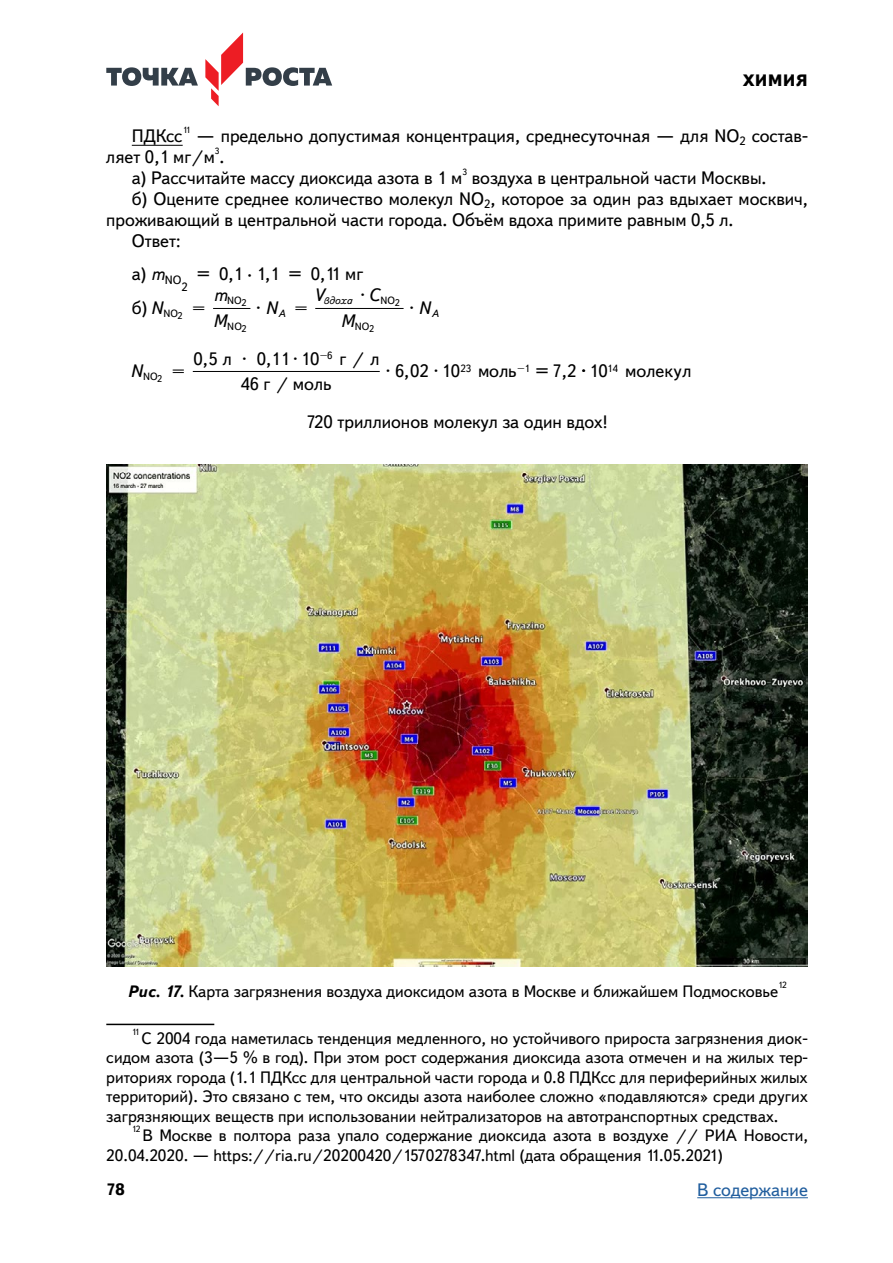
<style>
.page{position:relative;width:893px;height:1263px;background:#fff}
.page>*{position:absolute;margin:0;border:0;box-sizing:border-box;transform-origin:0 0}
.Основной{font:18px/21px "Textbook New";color:#000}
.Основной_по_центру_Ф{font:18px "Textbook New";color:#000}
.t1{font:18px "Text Book C";letter-spacing:-.005em;color:#000}
.t2{font:18px "School Book SP Greek Math";color:#000}
.t3{font:18px "Textbook New";color:#215e9e}
.t4{font:italic 18px/26.1px "Textbook New";color:#000}
.Сноска{font:16.5px/19.5px "Textbook New";color:#000;text-align:justify}
.t5{font:800 16.5px "Textbook New";letter-spacing:.01em;color:#000}
.t6{font:700 16.5px "Textbook New";color:#000}
.Основной-2{font:12px "Textbook New";color:#000}
.t7{font:10.5px "Textbook New";letter-spacing:.005em;color:#000}
.t8{font:italic 10.5px "Text Book C";letter-spacing:-.005em;color:#000}
.t9{font:10.5px "School Book SP Greek Math";color:#000}
.t10{font:italic 10.5px "Textbook New";color:#000}
.t11{font:9.75px "Textbook New";color:#000}
.Сноска-2{font:9px "Textbook New";color:#000}
.Основной-3{font:9px "Textbook New";color:#000}
.s1{font-style:italic}
.s2{font-family:"Textbook New";font-style:italic}
.s3{font-family:"Text Book C"}
.s4{font-family:"Textbook New"}
.s5{font-family:"School Book SP Greek Math"}
.s6{font-weight:700;font-style:italic}
</style>
<div class="page">
<svg style="left:106px;top:67px;width:92px;height:19px"></svg>
<svg style="left:205px;top:32px;width:127px;height:74px"></svg>
<hr style="left:697px;top:1197px;width:111px;height:1px;background:#215e9e">
<hr style="left:132px;top:145px;width:51px;height:1px;background:#000">
<hr style="left:213px;top:308px;width:37px;height:1px;background:#000">
<hr style="left:315px;top:308px;width:89px;height:1px;background:#000">
<hr style="left:193px;top:371px;width:187px;height:1px;background:#000">
<hr style="left:106px;top:1024px;width:108px;height:1px;background:#000">
<img style="left:106px;top:464px;width:702px;height:502px">
<p class="t5" style="left:743px;top:70px;width:66px">ХИМИЯ</p>
<p class="Основной" style="left:132px;top:125px;width:52px">ПДКсс</p>
<p class="Основной-3" style="left:183px;top:124px;width:9px">11</p>
<p class="Основной" style="left:106px;top:125px;width:703px;text-indent:90px">— предельно допустимая концентрация, среднесуточная — для NO<sub>2</sub> состав&shy;ляет 0,1 мг/м .</p>
<p class="Основной-3" style="left:215px;top:145px;width:6px">3</p>
<p class="Основной" style="left:132px;top:167px;width:332px">а) Рассчитайте массу диоксида азота в 1 м</p>
<p class="Основной-3" style="left:462px;top:166px;width:6px">3</p>
<p class="Основной" style="left:472px;top:167px;width:294px">воздуха в центральной части Москвы.</p>
<p class="Основной" style="left:106px;top:188px;width:703px;text-indent:26px">б) Оцените среднее количество молекул NO<sub>2</sub>, которое за один раз вдыхает москвич, проживающий в центральной части города. Объём вдоха примите равным 0,5 л.</p>
<p class="Основной" style="left:132px;top:230px;width:50px">Ответ:</p>
<p class="Основной" style="left:132px;top:264px;width:51px">а) <span class="s1">m</span><sub>NO</sub></p>
<p class="Основной-2" style="left:181px;top:279px;width:8px">2</p>
<p class="Основной" style="left:197px;top:264px;width:168px">= 0,1 ⋅ 1,1 = 0,11 мг</p>
<p class="t4" style="left:314px;top:282px;width:12px">V</p>
<p class="t2" style="left:360px;top:284px;width:21px">⋅<span class="s2">C</span></p>
<p class="t4" style="left:341px;top:308px;width:15px">M</p>
<p class="Основной" style="left:132px;top:297px;width:32px">б)<span class="s1">N</span></p>
<p class="t4" style="left:213px;top:282px;width:16px">m<br>M</p>
<p class="t2" style="left:256px;top:297px;width:22px">⋅<span class="s2">N</span></p>
<p class="t8" style="left:324px;top:295px;width:30px">вдоха</p>
<p class="t7" style="left:227px;top:294px;width:16px">NO</p>
<p class="t7" style="left:227px;top:320px;width:16px">NO</p>
<p class="t7" style="left:380px;top:294px;width:16px">NO</p>
<p class="t11" style="left:241px;top:297px;width:7px">2</p>
<p class="t11" style="left:242px;top:323px;width:7px">2</p>
<p class="t11" style="left:395px;top:297px;width:7px">2</p>
<p class="t2" style="left:409px;top:297px;width:22px">⋅<span class="s2">N</span></p>
<p class="t2" style="left:192px;top:297px;width:15px">=</p>
<p class="t2" style="left:294px;top:297px;width:15px">=</p>
<p class="t7" style="left:163px;top:307px;width:16px">NO</p>
<p class="t10" style="left:279px;top:307px;width:8px">A</p>
<p class="t10" style="left:432px;top:307px;width:8px">A</p>
<p class="t11" style="left:178px;top:310px;width:7px">2</p>
<p class="t7" style="left:355px;top:320px;width:16px">NO</p>
<p class="t11" style="left:369px;top:323px;width:7px">2</p>
<p class="t7" style="left:131px;top:370px;width:33px"><sup>N</sup>NO<sub>2</sub></p>
<p class="t1" style="left:339px;top:349px;width:42px">г/л</p>
<p class="Основной" style="left:193px;top:348px;width:40px">0 5 <span class="s3">л</span></p>
<p class="Основной" style="left:241px;top:346px;width:92px;line-height:25.3px;text-align:center">0,11 10<br>46 <span class="s3">г / моль</span></p>
<p class="t9" style="left:320px;top:349px;width:15px">−<span class="s4">6</span></p>
<p class="t2" style="left:242px;top:347px;width:6px">⋅</p>
<p class="t2" style="left:293px;top:347px;width:6px">⋅</p>
<p class="Основной" style="left:203px;top:348px;width:7px">,</p>
<p class="t2" style="left:172px;top:360px;width:15px">=</p>
<p class="t1" style="left:536px;top:361px;width:157px"><span class="s4">= 7,2</span> <span class="s5">⋅</span> <span class="s4">10</span><sup>14</sup> молекул</p>
<p class="Основной" style="left:386px;top:360px;width:76px"><span class="s5">⋅</span> 6 02 10</p>
<p class="t7" style="left:460px;top:362px;width:12px">23</p>
<p class="t9" style="left:517px;top:362px;width:15px">−<span class="s4">1</span></p>
<p class="t1" style="left:478px;top:361px;width:40px">моль</p>
<p class="Основной_по_центру_Ф" style="left:307px;top:410px;width:303px">720 триллионов молекул за один вдох!</p>
<p class="t2" style="left:434px;top:360px;width:6px">⋅</p>
<p class="Основной" style="left:404px;top:360px;width:7px">,</p>
<p class="Сноска" style="left:127px;top:981px;width:652px"><span class="s6">Рис. 17.</span> Карта загрязнения воздуха диоксидом азота в Москве и ближайшем Подмосковье</p>
<p class="Сноска-2" style="left:778px;top:979px;width:10px">12</p>
<p class="Сноска-2" style="left:132px;top:1026px;width:9px">11</p>
<p class="Сноска" style="left:106px;top:1028px;width:703px;text-indent:35px">С 2004 года наметилась тенденция медленного, но устойчивого прироста загрязнения диок&shy;сидом азота (3―5 % в год). При этом рост содержания диоксида азота отмечен и на жилых тер&shy;риториях города (1.1 ПДКсс для центральной части города и 0.8 ПДКсс для периферийных жилых территорий). Это связано с тем, что оксиды азота наиболее сложно «подавляются» среди других загрязняющих веществ при использовании нейтрализаторов на автотранспортных средствах.</p>
<p class="Сноска-2" style="left:132px;top:1124px;width:10px">12</p>
<p class="Сноска" style="left:106px;top:1126px;width:703px;text-indent:36px">В Москве в полтора раза упало содержание диоксида азота в воздухе // РИА Новости,<br>20.04.2020. — https://ria.ru/20200420/1570278347.html (дата обращения 11.05.2021)</p>
<p class="t6" style="left:106px;top:1179px;width:20px">78</p>
<p class="t3" style="left:697px;top:1179px;width:112px">В содержание</p>
</div>
